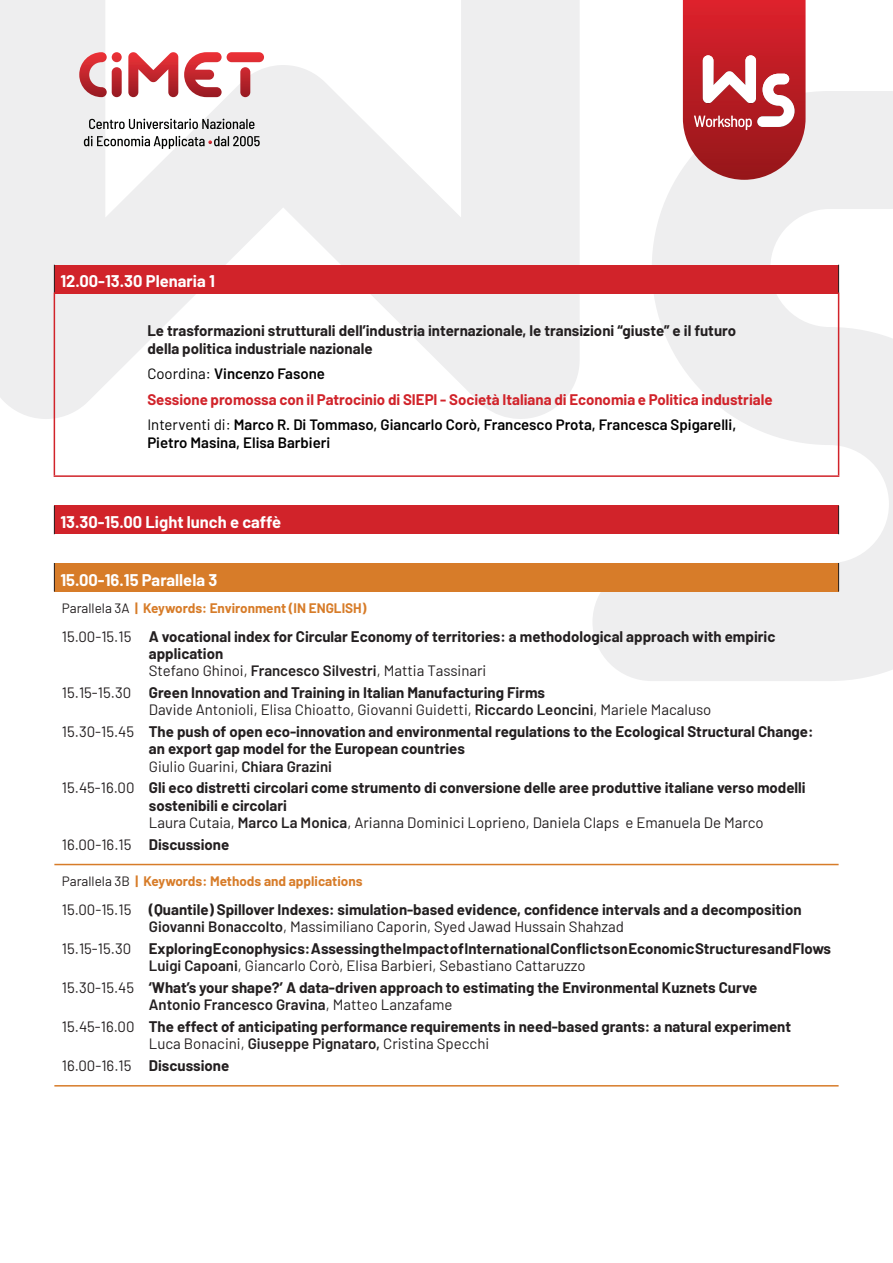
<style>
.page{position:relative;width:893px;height:1263px;background:#fff}
.page>*{position:absolute;margin:0;border:0;box-sizing:border-box;transform-origin:0 0}
.plenpar{font:700 16.5px "Barlow";color:#fff}
.parbase_bullet{font:700 15px/17.2px "Barlow";color:#231f20}
.autori{font:15px "Barlow";color:#231f20}
.plenpar-2{font:600 15px/18px "Barlow";color:#000}
.plenpar-3{font:700 15px/18px "Barlow";color:#231f20}
.plenpar-4{font:700 15px "Barlow";color:#d1232a}
.parbase_bullet-2{font:15px "Barlow";color:#231f20}
.autori-2{font:600 15px "Barlow";color:#231f20}
.titolo-luogo{font:700 13.5px "Barlow";color:#d77c29}
.s1{font-weight:400}
.s2{font-weight:400;color:#231f20}
.s3{font-weight:600}
.s4{font-weight:700}
</style>
<div class="page">
<svg style="left:0;top:0;width:580px;height:419px;fill:#eeeeef"></svg>
<svg style="left:592px;top:91px;width:301px;height:590px;fill:#eeeeef"></svg>
<svg style="left:683px;top:0;width:123px;height:180px;background:#c7484e"></svg>
<svg style="left:128px;top:52px;width:136px;height:45px"></svg>
<svg style="left:89px;top:119px;width:165px;height:10px"></svg>
<svg style="left:84px;top:136px;width:176px;height:13px"></svg>
<div style="left:54px;top:265px;width:785px;height:28px;background:#d1232a"></div>
<svg style="left:54px;top:265px;width:1px;height:27px"></svg>
<hr style="left:54px;top:292px;width:785px;height:2px;background:#d1232a">
<hr style="left:54px;top:294px;width:1px;height:181px;background:#d1232a">
<hr style="left:838px;top:294px;width:1px;height:181px;background:#d1232a">
<hr style="left:54px;top:475px;width:785px;height:2px;background:#d1232a">
<svg style="left:838px;top:265px;width:1px;height:27px"></svg>
<div style="left:54px;top:506px;width:785px;height:28px;background:#d1232a"></div>
<svg style="left:54px;top:506px;width:1px;height:28px"></svg>
<svg style="left:838px;top:506px;width:1px;height:28px"></svg>
<div style="left:54px;top:563px;width:785px;height:28px;background:#d77c29"></div>
<svg style="left:54px;top:563px;width:1px;height:28px"></svg>
<svg style="left:838px;top:563px;width:1px;height:28px"></svg>
<hr style="left:54px;top:864px;width:785px;height:1px;background:#d77c29">
<hr style="left:54px;top:1085px;width:785px;height:1px;background:#d77c29">
<p class="plenpar" style="left:60px;top:269px;width:156px">12.00-13.30 Plenaria 1</p>
<p class="plenpar-3" style="left:147px;top:320px;width:590px">Le trasformazioni strutturali dell’industria internazionale, le transizioni “giuste” e il futuro della politica industriale nazionale</p>
<p class="plenpar-2" style="left:147px;top:364px;width:179px"><span class="s1">Coordina:</span> Vincenzo Fasone</p>
<p class="plenpar-4" style="left:147px;top:388px;width:627px">Sessione promossa con il Patrocinio di SIEPI - Società Italiana di Economia e Politica industriale</p>
<p class="plenpar-2" style="left:147px;top:415px;width:590px"><span class="s1">Interventi di:</span> Marco R. Di Tommaso, Giancarlo Corò, Francesco Prota, Francesca Spigarelli,<br>Pietro Masina, Elisa Barbieri</p>
<p class="plenpar" style="left:60px;top:510px;width:222px">13.30-15.00 Light lunch e caffè</p>
<p class="plenpar" style="left:60px;top:567px;width:158px">15.00-16.15 Parallela 3</p>
<p class="titolo-luogo" style="left:62px;top:598px;width:306px"><span class="s2">Parallela 3A</span> | Keywords: Environment (IN ENGLISH)</p>
<p class="parbase_bullet" style="left:149px;top:626px;width:628px;text-indent:-87px"><span class="s1">15.00-15.15</span> A vocational index for Circular Economy of territories: a methodological approach with empiric application</p>
<p class="autori" style="left:149px;top:660px;width:339px">Stefano Ghinoi, <span class="s3">Francesco Silvestri</span>, Mattia Tassinari</p>
<p class="parbase_bullet" style="left:62px;top:683px;width:485px"><span class="s1">15.15-15.30</span> Green Innovation and Training in Italian Manufacturing Firms</p>
<p class="autori" style="left:149px;top:699px;width:564px">Davide Antonioli, Elisa Chioatto, Giovanni Guidetti, <span class="s3">Riccardo Leoncini</span>, Mariele Macaluso</p>
<p class="parbase_bullet" style="left:149px;top:722px;width:666px;text-indent:-87px"><span class="s1">15.30-15.45</span> The push of open eco-innovation and environmental regulations to the Ecological Structural Change: an export gap model for the European countries</p>
<p class="autori" style="left:149px;top:755px;width:185px">Giulio Guarini, <span class="s3">Chiara Grazini</span></p>
<p class="parbase_bullet" style="left:149px;top:778px;width:658px;text-indent:-87px"><span class="s1">15.45-16.00</span> Gli eco distretti circolari come strumento di conversione delle aree produttive italiane verso modelli sostenibili e circolari</p>
<p class="autori" style="left:149px;top:811px;width:616px">Laura Cutaia, <span class="s3">Marco La Monica</span>, Arianna Dominici Loprieno, Daniela Claps e Emanuela De Marco</p>
<p class="parbase_bullet-2" style="left:62px;top:833px;width:169px">16.00-16.15 <span class="s4">Discussione</span></p>
<p class="titolo-luogo" style="left:62px;top:871px;width:302px"><span class="s2">Parallela 3B</span> | Keywords: Methods and applications</p>
<p class="parbase_bullet" style="left:62px;top:899px;width:741px"><span class="s1">15.00-15.15</span> (Quantile) Spillover Indexes: simulation-based evidence, confidence intervals and a decomposition</p>
<p class="autori" style="left:149px;top:916px;width:477px"><span class="s3">Giovanni Bonaccolto</span>, Massimiliano Caporin, Syed Jawad Hussain Shahzad</p>
<p class="parbase_bullet" style="left:62px;top:938px;width:771px"><span class="s1">15.15-15.30</span> Exploring Econophysics: Assessing the Impact of International Conflicts on Economic Structures and Flows</p>
<p class="autori" style="left:149px;top:955px;width:438px"><span class="s3">Luigi Capoani</span>, Giancarlo Corò, Elisa Barbieri, Sebastiano Cattaruzzo</p>
<p class="parbase_bullet" style="left:62px;top:977px;width:697px"><span class="s1">15.30-15.45</span> ‘What’s your shape?’ A data-driven approach to estimating the Environmental Kuznets Curve</p>
<p class="autori-2" style="left:149px;top:994px;width:305px">Antonio Francesco Gravina<span class="s1">, Matteo Lanzafame</span></p>
<p class="parbase_bullet" style="left:62px;top:1016px;width:731px"><span class="s1">15.45-16.00</span> The effect of anticipating performance requirements in need-based grants: a natural experiment</p>
<p class="autori" style="left:149px;top:1033px;width:342px">Luca Bonacini, <span class="s3">Giuseppe Pignataro,</span> Cristina Specchi</p>
<p class="parbase_bullet-2" style="left:62px;top:1054px;width:169px">16.00-16.15 <span class="s4">Discussione</span></p>
</div>
